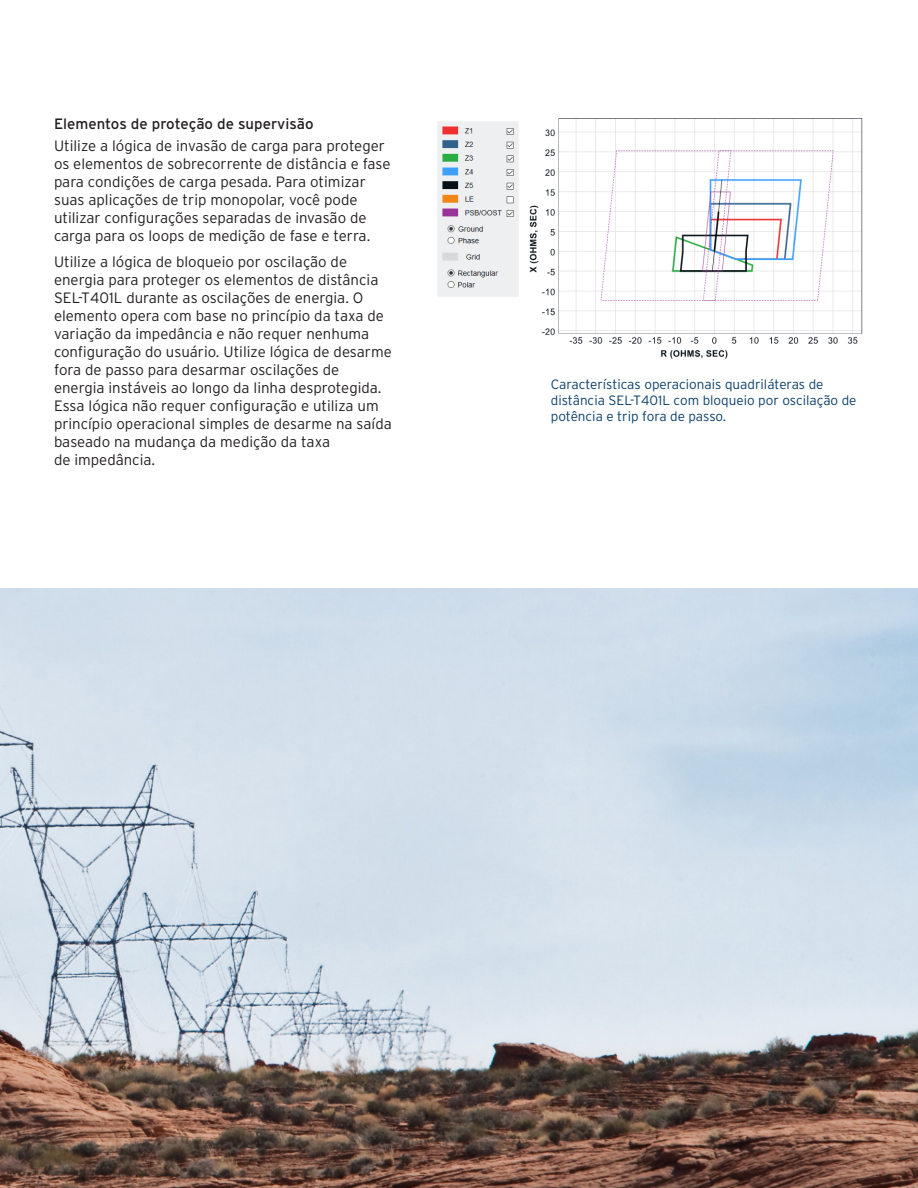
<style>
.page{position:relative;width:918px;height:1188px;background:#fff}
.page>*{position:absolute;margin:0;border:0;box-sizing:border-box;transform-origin:0 0}
.Body_Copy___p{font:300 15px/18px "Interstate Poly";color:#231f20}
.Body_Sub___h3{font:15px "Interstate Poly";color:#231f20}
.Captions_Callouts{font:300 13.5px/16.2px "Interstate Poly";color:#0b406a}
</style>
<div class="page">
<img style="left:0;top:589px;width:918px;height:599px">
<img style="left:437px;top:118px;width:426px;height:241px">
<p class="Body_Sub___h3" style="left:54px;top:113px;width:261px">Elementos de proteção de supervisão</p>
<p class="Body_Copy___p" style="left:54px;top:136px;width:338px">Utilize a lógica de invasão de carga para proteger os elementos de sobrecorrente de distância e fase para condições de carga pesada. Para otimizar suas aplicações de trip monopolar, você pode utilizar configurações separadas de invasão de carga para os loops de medição de fase e terra.</p>
<p class="Body_Copy___p" style="left:54px;top:252px;width:339px">Utilize a lógica de bloqueio por oscilação de energia para proteger os elementos de distância SEL-T401L durante as oscilações de energia. O elemento opera com base no princípio da taxa de variação da impedância e não requer nenhuma configuração do usuário. Utilize lógica de desarme fora de passo para desarmar oscilações de energia instáveis ao longo da linha desprotegida.<br>Essa lógica não requer configuração e utiliza um princípio operacional simples de desarme na saída baseado na mudança da medição da taxa<br>de impedância.</p>
<p class="Captions_Callouts" style="left:551px;top:375px;width:307px">Características operacionais quadriláteras de distância SEL-T401L com bloqueio por oscilação de potência e trip fora de passo.</p>
</div>
